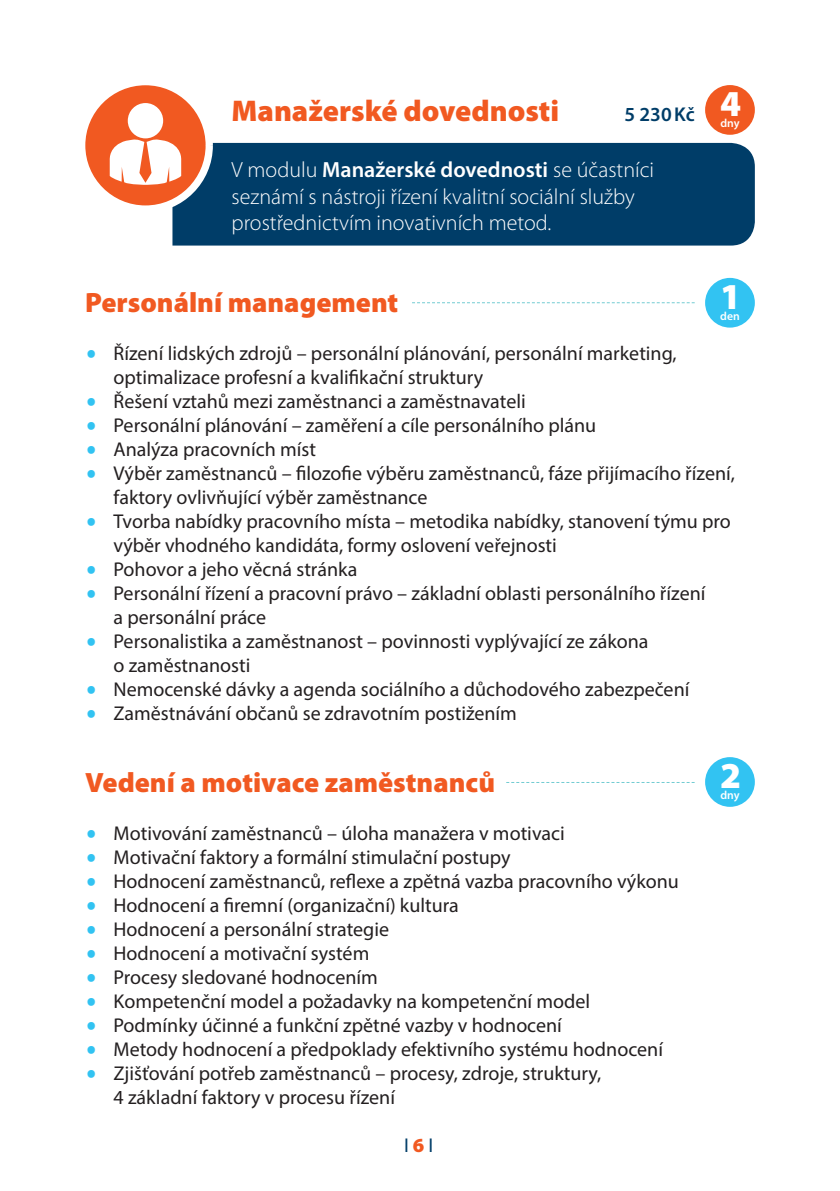
<style>
.page{position:relative;width:840px;height:1191px;background:#fff}
.page>*{position:absolute;margin:0;border:0;box-sizing:border-box;transform-origin:0 0}
.t1{font:900 36.6px "Myriad Pro";color:#fff}
.t2{font:900 30px "Myriad Pro";color:#f15921}
.t3{font:900 28px "Myriad Pro";color:#f15921}
.t4{font:300 22px/26.4px "Myriad Pro";color:#fff}
.ZARAZKY{font:20px/24px "Myriad Pro";color:#231f20}
.t5{font:600 20px "Myriad Pro";color:#003d68}
.t6{font:20px "Myriad Pro";color:#003d68}
.t7{font:600 11.6px "Myriad Pro";color:#fff}
.s1{font-weight:600}
.s2{font-family:"Avalon";color:#32c3f2}
.s3{font-weight:900;color:#f15921}
</style>
<div class="page">
<div style="left:172px;top:143px;width:582px;height:102px;background:#003d68"></div>
<svg style="left:78px;top:78px;width:135px;height:135px;fill:#f15921"></svg>
<div style="left:704px;top:85px;width:50px;height:50px;background:#f15921;border-radius:50%"></div>
<div style="left:704px;top:278px;width:50px;height:49px;background:#32c3f2;border-radius:50%"></div>
<div style="left:704px;top:757px;width:50px;height:50px;background:#32c3f2;border-radius:50%"></div>
<svg style="left:109px;top:139px;width:73px;height:46px"></svg>
<div style="left:128px;top:103px;width:35px;height:35px;background:#fff;border-radius:50%"></div>
<svg style="left:506px;top:782px;width:188px;height:1px"></svg>
<svg style="left:412px;top:302px;width:282px;height:1px"></svg>
<p class="t2" style="left:231px;top:91px;width:329px">Manažerské dovednosti</p>
<p class="t5" style="left:624px;top:102px;width:71px">5 230Kč</p>
<p class="t4" style="left:231px;top:157px;width:424px">V modulu <span class="s1">Manažerské dovednosti</span> se účastníci seznámí s nástroji řízení kvalitní sociální služby prostřednictvím inovativních metod.</p>
<p class="t1" style="left:719px;top:79px;width:23px">4</p>
<p class="t7" style="left:720px;top:116px;width:21px">dny</p>
<p class="t1" style="left:719px;top:272px;width:23px">1</p>
<p class="t7" style="left:719px;top:308px;width:21px">den</p>
<p class="t3" style="left:85px;top:284px;width:314px">Personální management</p>
<p class="ZARAZKY" style="left:113px;top:341px;width:564px;text-indent:-28px"><span class="s2">•</span> Řízení lidských zdrojů – personální plánování, personální marketing, optimalizace profesní a kvalifikační struktury</p>
<p class="ZARAZKY" style="left:85px;top:389px;width:442px"><span class="s2">•</span> Řešení vztahů mezi zaměstnanci a zaměstnavateli</p>
<p class="ZARAZKY" style="left:85px;top:413px;width:512px"><span class="s2">•</span> Personální plánování – zaměření a cíle personálního plánu</p>
<p class="ZARAZKY" style="left:85px;top:437px;width:232px"><span class="s2">•</span> Analýza pracovních míst</p>
<p class="ZARAZKY" style="left:113px;top:461px;width:622px;text-indent:-28px"><span class="s2">•</span> Výběr zaměstnanců – filozofie výběru zaměstnanců, fáze přijímacího řízení, faktory ovlivňující výběr zaměstnance</p>
<p class="ZARAZKY" style="left:113px;top:509px;width:618px;text-indent:-28px"><span class="s2">•</span> Tvorba nabídky pracovního místa – metodika nabídky, stanovení týmu pro výběr vhodného kandidáta, formy oslovení veřejnosti</p>
<p class="ZARAZKY" style="left:85px;top:557px;width:274px"><span class="s2">•</span> Pohovor a jeho věcná stránka</p>
<p class="ZARAZKY" style="left:113px;top:581px;width:593px;text-indent:-28px"><span class="s2">•</span> Personální řízení a pracovní právo – základní oblasti personálního řízení a personální práce</p>
<p class="ZARAZKY" style="left:113px;top:629px;width:536px;text-indent:-28px"><span class="s2">•</span> Personalistika a zaměstnanost – povinnosti vyplývající ze zákona o zaměstnanosti</p>
<p class="ZARAZKY" style="left:85px;top:677px;width:605px"><span class="s2">•</span> Nemocenské dávky a agenda sociálního a důchodového zabezpečení</p>
<p class="ZARAZKY" style="left:85px;top:701px;width:433px"><span class="s2">•</span> Zaměstnávání občanů se zdravotním postižením</p>
<p class="t3" style="left:85px;top:764px;width:411px">Vedení a motivace zaměstnanců</p>
<p class="ZARAZKY" style="left:85px;top:821px;width:481px"><span class="s2">•</span> Motivování zaměstnanců – úloha manažera v motivaci</p>
<p class="ZARAZKY" style="left:85px;top:845px;width:426px"><span class="s2">•</span> Motivační faktory a formální stimulační postupy</p>
<p class="ZARAZKY" style="left:85px;top:869px;width:595px"><span class="s2">•</span> Hodnocení zaměstnanců, reflexe a zpětná vazba pracovního výkonu</p>
<p class="ZARAZKY" style="left:85px;top:893px;width:375px"><span class="s2">•</span> Hodnocení a firemní (organizační) kultura</p>
<p class="ZARAZKY" style="left:85px;top:917px;width:305px"><span class="s2">•</span> Hodnocení a personální strategie</p>
<p class="ZARAZKY" style="left:85px;top:941px;width:285px"><span class="s2">•</span> Hodnocení a motivační systém</p>
<p class="ZARAZKY" style="left:85px;top:965px;width:294px"><span class="s2">•</span> Procesy sledované hodnocením</p>
<p class="ZARAZKY" style="left:85px;top:989px;width:506px"><span class="s2">•</span> Kompetenční model a požadavky na kompetenční model</p>
<p class="ZARAZKY" style="left:85px;top:1013px;width:478px"><span class="s2">•</span> Podmínky účinné a funkční zpětné vazby v hodnocení</p>
<p class="ZARAZKY" style="left:85px;top:1037px;width:579px"><span class="s2">•</span> Metody hodnocení a předpoklady efektivního systému hodnocení</p>
<p class="ZARAZKY" style="left:113px;top:1061px;width:489px;text-indent:-28px"><span class="s2">•</span> Zjišťování potřeb zaměstnanců – procesy, zdroje, struktury,<br>4 základní faktory v procesu řízení</p>
<p class="t6" style="left:404px;top:1133px;width:30px">I <span class="s3">6</span> I</p>
<p class="t1" style="left:719px;top:751px;width:23px">2</p>
<p class="t7" style="left:720px;top:787px;width:21px">dny</p>
</div>
